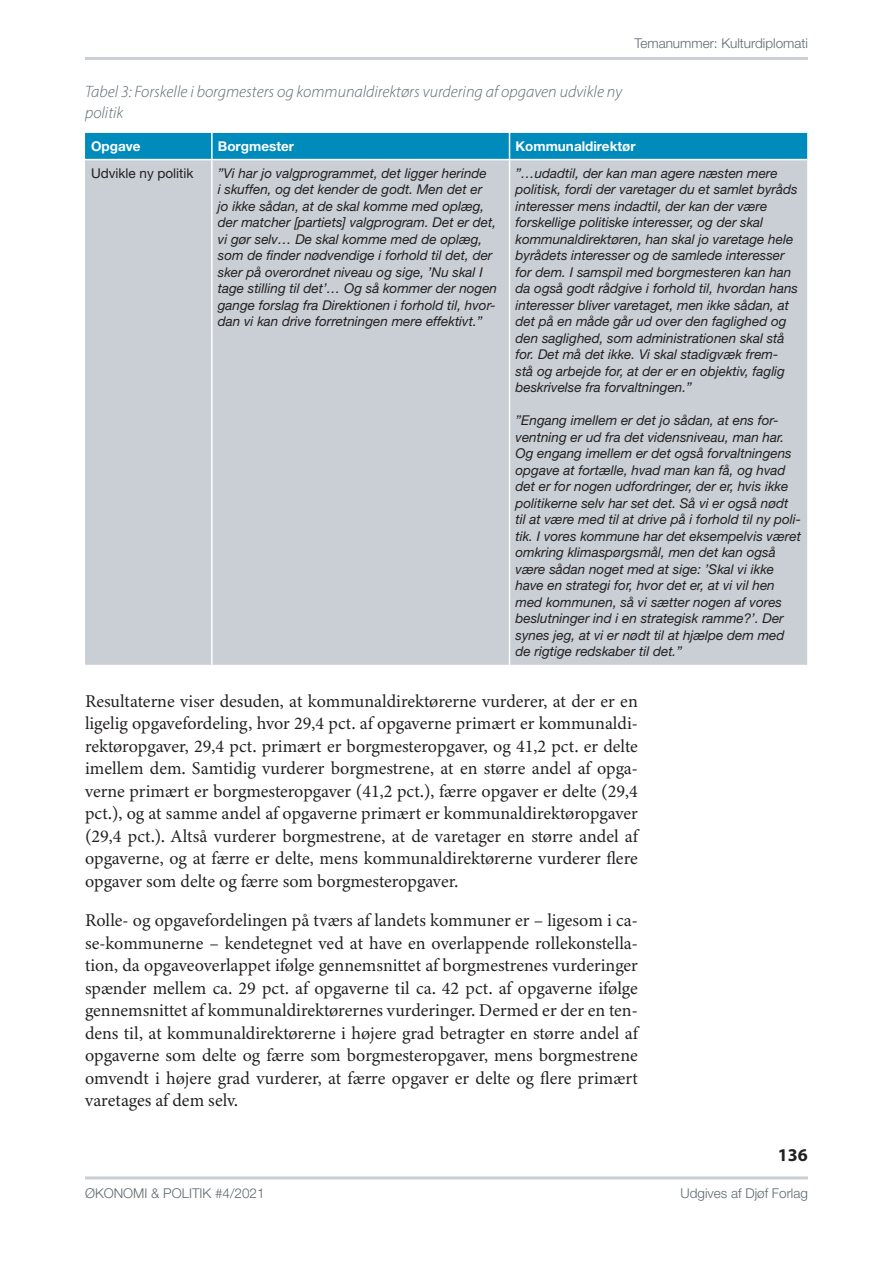
<style>
.page{position:relative;width:893px;height:1263px;background:#fff}
.page>*{position:absolute;margin:0;border:0;box-sizing:border-box;transform-origin:0 0}
.t1{font:18px/22.5px "Minion 3";color:#231f20;text-align:justify}
.t2{font:700 18px "Myriad Pro";color:#231f20}
.t3{font:italic 300 16.5px/21px "Myriad Pro";color:#5e696f}
.t4{font:italic 13.5px/16.5px "Helvetica Neue LT Std";color:#231f20}
.t5{font:300 13.5px "Helvetica Neue LT Std";color:#5e696f}
.t6{font:700 13.5px "Helvetica Neue LT Std";color:#fff}
.t7{font:13.5px "Helvetica Neue LT Std";color:#231f20}
</style>
<div class="page">
<hr style="left:85px;top:1176px;width:723px;height:3px;background:#c9cfd4">
<hr style="left:85px;top:57px;width:723px;height:3px;background:#c9cfd4">
<div style="left:85px;top:160px;width:722px;height:505px;background:#c9cfd4"></div>
<div style="left:85px;top:133px;width:722px;height:26px;background:#008bbd"></div>
<hr style="left:211px;top:160px;width:2px;height:505px;background:#fff">
<hr style="left:509px;top:160px;width:1px;height:505px;background:#fff">
<p class="t5" style="left:634px;top:35px;width:175px">Temanummer: Kulturdiplomati</p>
<p class="t3" style="left:85px;top:81px;width:539px">Tabel 3: Forskelle i borgmesters og kommunaldirektørs vurdering af opgaven udvikle ny politik</p>
<p class="t6" style="left:91px;top:138px;width:51px">Opgave</p>
<p class="t6" style="left:218px;top:138px;width:78px">Borgmester</p>
<p class="t6" style="left:515px;top:138px;width:122px">Kommunaldirektør</p>
<p class="t7" style="left:91px;top:165px;width:104px">Udvikle ny politik</p>
<p class="t4" style="left:218px;top:164px;width:281px">”Vi har jo valgprogrammet, det ligger herinde<br>i skuffen, og det kender de godt. Men det er<br>jo ikke sådan, at de skal komme med oplæg, der matcher [partiets] valgprogram. Det er det, vi gør selv… De skal komme med de oplæg, som de finder nødvendige i forhold til det, der sker på overordnet niveau og sige, ’Nu skal I tage stilling til det’… Og så kommer der nogen gange forslag fra Direktionen i forhold til, hvor&shy;dan vi kan drive forretningen mere effektivt.”</p>
<p class="t4" style="left:515px;top:164px;width:284px">”…udadtil, der kan man agere næsten mere politisk, fordi der varetager du et samlet byråds interesser mens indadtil, der kan der være forskellige politiske interesser, og der skal kommunaldirektøren, han skal jo varetage hele byrådets interesser og de samlede interesser for dem. I samspil med borgmesteren kan han da også godt rådgive i forhold til, hvordan hans interesser bliver varetaget, men ikke sådan, at det på en måde går ud over den faglighed og den saglighed, som administrationen skal stå for. Det må det ikke. Vi skal stadigvæk frem&shy;stå og arbejde for, at der er en objektiv, faglig beskrivelse fra forvaltningen.”</p>
<p class="t4" style="left:515px;top:412px;width:287px">”Engang imellem er det jo sådan, at ens for&shy;ventning er ud fra det vidensniveau, man har.<br>Og engang imellem er det også forvaltningens opgave at fortælle, hvad man kan få, og hvad det er for nogen udfordringer, der er, hvis ikke politikerne selv har set det. Så vi er også nødt til at være med til at drive på i forhold til ny poli&shy;tik. I vores kommune har det eksempelvis været omkring klimaspørgsmål, men det kan også være sådan noget med at sige: ’Skal vi ikke have en strategi for, hvor det er, at vi vil hen med kommunen, så vi sætter nogen af vores beslutninger ind i en strategisk ramme?’. Der synes jeg, at vi er nødt til at hjælpe dem med de rigtige redskaber til det.”</p>
<p class="t1" style="left:85px;top:690px;width:554px">Resultaterne viser desuden, at kommunaldirektørerne vurderer, at der er en ligelig opgavefordeling, hvor 29,4 pct. af opgaverne primært er kommunaldi&shy;rektøropgaver, 29,4 pct. primært er borgmesteropgaver, og 41,2 pct. er delte imellem dem. Samtidig vurderer borgmestrene, at en større andel af opga&shy;verne primært er borgmesteropgaver (41,2 pct.), færre opgaver er delte (29,4 pct.), og at samme andel af opgaverne primært er kommunaldirektøropgaver (29,4 pct.). Altså vurderer borgmestrene, at de varetager en større andel af opgaverne, og at færre er delte, mens kommunaldirektørerne vurderer flere opgaver som delte og færre som borgmesteropgaver.</p>
<p class="t1" style="left:85px;top:909px;width:554px">Rolle- og opgavefordelingen på tværs af landets kommuner er – ligesom i ca&shy;se-kommunerne – kendetegnet ved at have en overlappende rollekonstella&shy;tion, da opgaveoverlappet ifølge gennemsnittet af borgmestrenes vurderinger spænder mellem ca. 29 pct. af opgaverne til ca. 42 pct. af opgaverne ifølge gennemsnittet af kommunaldirektørernes vurderinger. Dermed er der en ten&shy;dens til, at kommunaldirektørerne i højere grad betragter en større andel af opgaverne som delte og færre som borgmesteropgaver, mens borgmestrene omvendt i højere grad vurderer, at færre opgaver er delte og flere primært varetages af dem selv.</p>
<h1 class="t2" style="left:778px;top:1143px;width:31px">136</h1>
<p class="t5" style="left:85px;top:1185px;width:181px">ØKONOMI &amp; POLITIK #4/2021</p>
<p class="t5" style="left:681px;top:1185px;width:129px">Udgives af Djøf Forlag</p>
</div>
